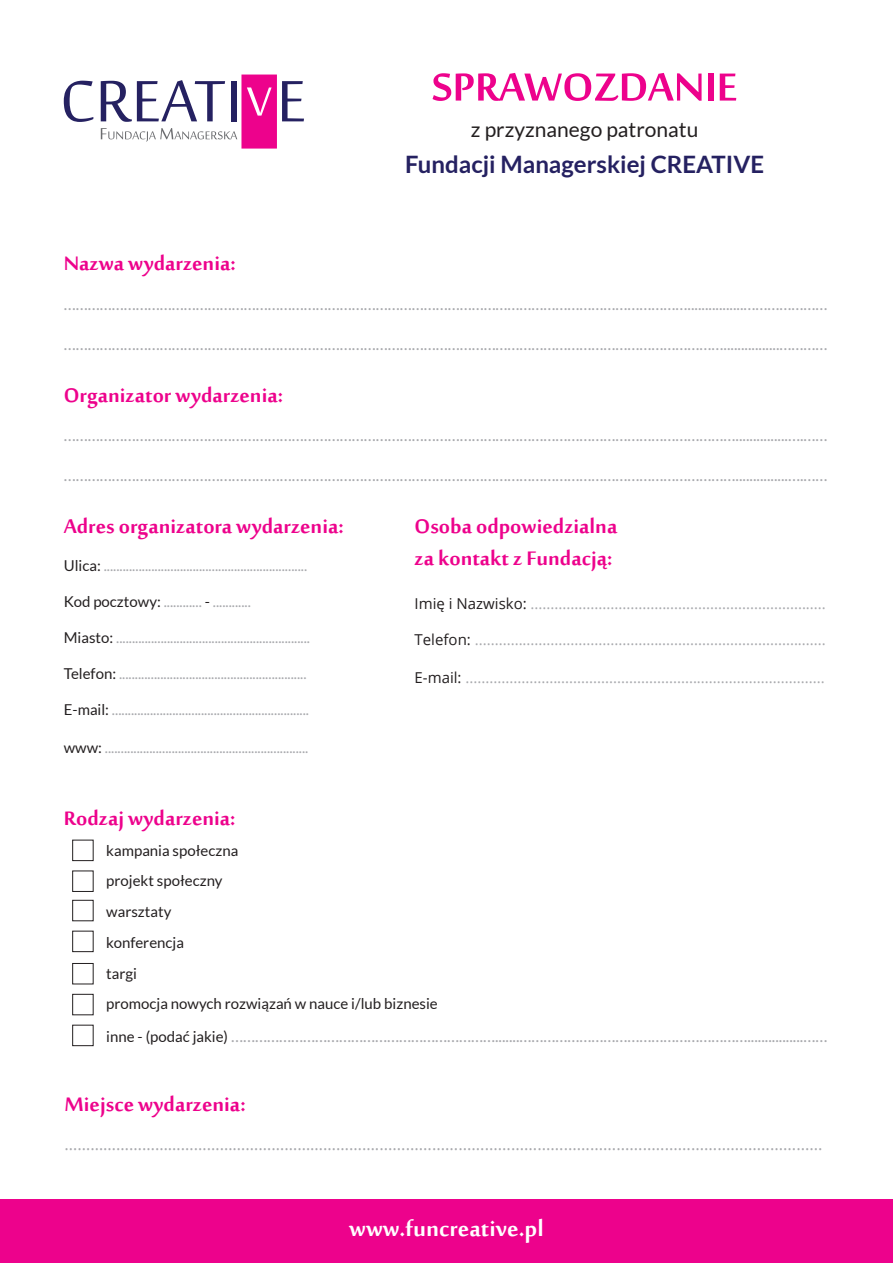
<style>
.page{position:relative;width:893px;height:1263px;background:#fff}
.page>*{position:absolute;margin:0;border:0;box-sizing:border-box;transform-origin:0 0}
.t1{font:700 54px "Sakkal Majalla";color:#ed028c}
.t2{font:700 30px "Sakkal Majalla";color:#fff}
.t3{font:700 27px "Sakkal Majalla";color:#ed028c}
.t4{font:700 24px "Lato";color:#252161}
.t5{font:21px "Lato";color:#231f20}
.t6{font:16.5px "Lato";color:#a8a9ad}
.t7{font:16.5px "Open Sans";color:#a8a9ad}
.t8{font:15px "Lato";color:#a8a9ad}
.t9{font:15px "Open Sans";color:#a8a9ad}
.t10{font:15px "Lato";color:#231f20}
.s1{color:#231f20}
.s2{font-size:15px;color:#231f20}
</style>
<div class="page">
<div style="left:72px;top:840px;width:22px;height:21px;border:1px solid #231f20"></div>
<div style="left:72px;top:870px;width:22px;height:22px;border:1px solid #231f20"></div>
<div style="left:72px;top:900px;width:22px;height:21px;border:1px solid #231f20"></div>
<div style="left:72px;top:931px;width:22px;height:21px;border:1px solid #231f20"></div>
<div style="left:72px;top:963px;width:22px;height:21px;border:1px solid #231f20"></div>
<div style="left:72px;top:994px;width:22px;height:21px;border:1px solid #231f20"></div>
<div style="left:72px;top:1025px;width:22px;height:21px;border:1px solid #231f20"></div>
<div style="left:0;top:1199px;width:893px;height:64px;background:#ed028c"></div>
<svg style="left:64px;top:81px;width:29px;height:41px"></svg>
<svg style="left:101px;top:75px;width:203px;height:74px"></svg>
<p class="t1" style="left:432px;top:57px;width:307px">SPRAWOZDANIE</p>
<p class="t5" style="left:471px;top:117px;width:229px">z przyznanego patronatu</p>
<p class="t4" style="left:405px;top:150px;width:361px">Fundacji Managerskiej CREATIVE</p>
<p class="t3" style="left:64px;top:249px;width:173px">Nazwa wydarzenia:</p>
<p class="t6" style="left:64px;top:295px;width:765px">…………………………………………………………………………………………………………………………………………................…………………</p>
<p class="t6" style="left:64px;top:334px;width:765px">…………………………………………………………………………………………………………………………………………………................…………</p>
<p class="t3" style="left:64px;top:380px;width:221px">Organizator wydarzenia:</p>
<p class="t6" style="left:64px;top:426px;width:765px">……………………………………………………………………………………………………………………………………………………...............….……</p>
<p class="t6" style="left:64px;top:466px;width:765px">……………………………………………………………………………………………………………………………………………………...............….……</p>
<p class="t3" style="left:64px;top:511px;width:281px">Adres organizatora wydarzenia:</p>
<p class="t8" style="left:64px;top:557px;width:245px"><span class="s1">Ulica:</span> ................................................................</p>
<p class="t8" style="left:64px;top:593px;width:189px"><span class="s1">Kod pocztowy:</span> ............ <span class="s1">-</span> ............</p>
<p class="t8" style="left:64px;top:629px;width:248px"><span class="s1">Miasto:</span> .............................................................</p>
<p class="t8" style="left:64px;top:665px;width:244px"><span class="s1">Telefon:</span> ...........................................................</p>
<p class="t8" style="left:64px;top:701px;width:247px"><span class="s1">E-mail:</span> ..............................................................</p>
<p class="t8" style="left:64px;top:739px;width:246px"><span class="s1">www:</span> ................................................................</p>
<p class="t3" style="left:415px;top:511px;width:204px">Osoba odpowiedzialna</p>
<p class="t3" style="left:415px;top:544px;width:199px">za kontakt z Fundacją:</p>
<p class="t9" style="left:415px;top:593px;width:413px"><span class="s1">Imię i Nazwisko:</span> ..........................................................................</p>
<p class="t9" style="left:415px;top:629px;width:413px"><span class="s1">Telefon:</span> ........................................................................................</p>
<p class="t9" style="left:415px;top:667px;width:412px"><span class="s1">E-mail:</span> ..........................................................................................</p>
<p class="t3" style="left:64px;top:803px;width:173px">Rodzaj wydarzenia:</p>
<p class="t10" style="left:106px;top:842px;width:134px">kampania społeczna</p>
<p class="t10" style="left:106px;top:872px;width:118px">projekt społeczny</p>
<p class="t10" style="left:106px;top:903px;width:67px">warsztaty</p>
<p class="t10" style="left:106px;top:934px;width:79px">konferencja</p>
<p class="t10" style="left:106px;top:965px;width:32px">targi</p>
<p class="t10" style="left:106px;top:995px;width:333px">promocja nowych rozwiązań w nauce i/lub biznesie</p>
<p class="t6" style="left:106px;top:1027px;width:723px"><span class="s2">inne - (podać jakie)</span> ………………………………………………………….......…………………………………………………................……</p>
<p class="t3" style="left:64px;top:1089px;width:183px">Miejsce wydarzenia:</p>
<p class="t7" style="left:64px;top:1133px;width:760px">………………………………………………………………......................................................................................................</p>
<p class="t2" style="left:349px;top:1212px;width:196px">www.funcreative.pl</p>
</div>
